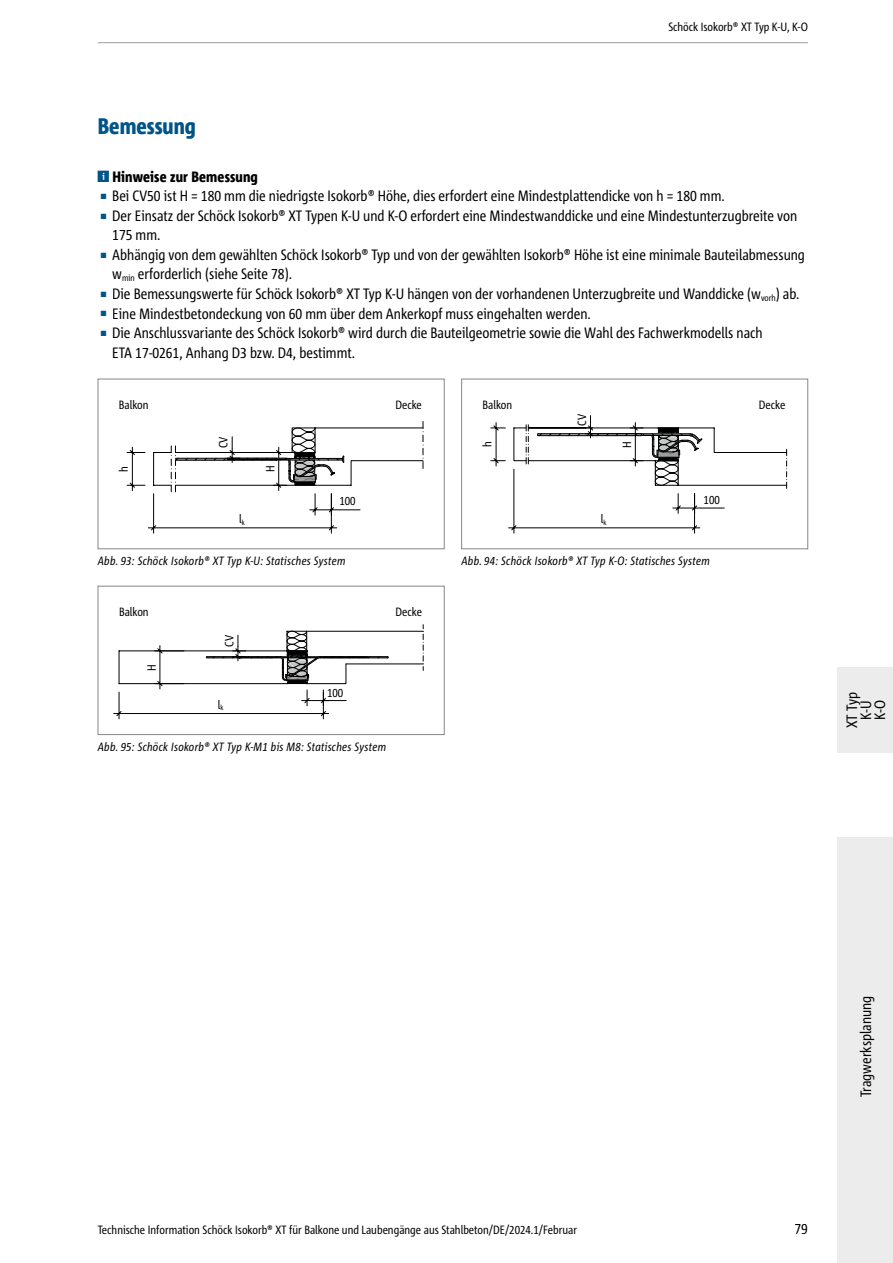
<style>
.page{position:relative;width:893px;height:1263px;background:#fff}
.page>*{position:absolute;margin:0;border:0;box-sizing:border-box;transform-origin:0 0}
.t1{font:800 condensed 22.5px "Corpid Schoeck";color:#005487}
.t2{font:condensed 15px/19.5px "Corpid Schoeck";color:#000}
.t3{font:800 condensed 15px "Corpid Schoeck";letter-spacing:.01em;color:#000}
.t4{font:condensed 12px "Corpid Schoeck";color:#000}
.t5{font:italic condensed 12px "Corpid Schoeck";letter-spacing:.02em;color:#000}
.s1{font-size:7.5px;color:#005487}
</style>
<div class="page">
<div style="left:838px;top:837px;width:55px;height:426px;background:#ececed"></div>
<div style="left:838px;top:668px;width:55px;height:85px;background:#ececed"></div>
<hr style="left:98px;top:42px;width:710px;height:1px;background:#9c9d9d">
<svg style="left:127px;top:421px;width:297px;height:113px"></svg>
<div style="left:98px;top:379px;width:346px;height:170px;border:1px solid #878786"></div>
<svg style="left:490px;top:415px;width:298px;height:119px"></svg>
<div style="left:461px;top:379px;width:347px;height:170px;border:1px solid #878786"></div>
<svg style="left:423px;top:625px;width:1px;height:45px"></svg>
<hr style="left:287px;top:631px;width:136px;height:1px;background:#000">
<hr style="left:346px;top:663px;width:77px;height:1px;background:#000">
<svg style="left:113px;top:631px;width:276px;height:88px"></svg>
<div style="left:98px;top:586px;width:346px;height:149px;border:1px solid #878786"></div>
<h1 class="t1" style="left:98px;top:112px;width:100px">Bemessung</h1>
<p class="t4" style="left:668px;top:19px;width:141px">Schöck Isokorb® XT Typ K-U, K-O</p>
<p class="t3" style="left:112px;top:167px;width:147px">Hinweise zur Bemessung</p>
<p class="t2" style="left:100px;top:186px;width:626px"><span class="s1">■</span> Bei CV50 ist H = 180 mm die niedrigste Isokorb® Höhe, dies erfordert eine Mindestplattendicke von h = 180 mm.</p>
<p class="t2" style="left:112px;top:206px;width:686px;text-indent:-12px"><span class="s1">■</span> Der Einsatz der Schöck Isokorb® XT Typen K-U und K-O erfordert eine Mindestwanddicke und eine Mindestunterzugbreite von<br>175 mm.</p>
<p class="t2" style="left:112px;top:245px;width:694px;text-indent:-12px"><span class="s1">■</span> Abhängig von dem gewählten Schöck Isokorb® Typ und von der gewählten Isokorb® Höhe ist eine minimale Bauteilabmessung w<sub>min</sub> erforderlich (siehe Seite 78).</p>
<p class="t2" style="left:100px;top:284px;width:701px"><span class="s1">■</span> Die Bemessungswerte für Schöck Isokorb® XT Typ K-U hängen von der vorhandenen Unterzugbreite und Wanddicke (w<sub>vorh</sub>) ab.</p>
<p class="t2" style="left:100px;top:303px;width:492px"><span class="s1">■</span> Eine Mindestbetondeckung von 60 mm über dem Ankerkopf muss eingehalten werden.</p>
<p class="t2" style="left:112px;top:323px;width:652px;text-indent:-12px"><span class="s1">■</span> Die Anschlussvariante des Schöck Isokorb® wird durch die Bauteilgeometrie sowie die Wahl des Fachwerkmodells nach<br>ETA 17-0261, Anhang D3 bzw. D4, bestimmt.</p>
<p class="t4" style="left:119px;top:397px;width:31px">Balkon</p>
<p class="t4" style="left:395px;top:397px;width:28px">Decke</p>
<p class="t4" style="left:216px;top:448px;width:13px;rotate:-90deg">CV</p>
<p class="t4" style="left:116px;top:472px;width:7px;rotate:-90deg">h</p>
<p class="t4" style="left:263px;top:472px;width:8px;rotate:-90deg">H</p>
<p class="t4" style="left:239px;top:511px;width:7px">l<sub>k</sub></p>
<p class="t4" style="left:339px;top:494px;width:18px">100</p>
<p class="t5" style="left:98px;top:553px;width:249px">Abb. 93: Schöck Isokorb® XT Typ K-U: Statisches System</p>
<p class="t4" style="left:119px;top:604px;width:31px">Balkon</p>
<p class="t4" style="left:395px;top:604px;width:28px">Decke</p>
<p class="t4" style="left:144px;top:671px;width:8px;rotate:-90deg">H</p>
<p class="t4" style="left:222px;top:647px;width:13px;rotate:-90deg">CV</p>
<p class="t4" style="left:218px;top:697px;width:7px">l<sub>k</sub></p>
<p class="t4" style="left:327px;top:686px;width:18px">100</p>
<p class="t5" style="left:98px;top:739px;width:290px">Abb. 95: Schöck Isokorb® XT Typ K-M1 bis M8: Statisches System</p>
<p class="t4" style="left:483px;top:397px;width:31px">Balkon</p>
<p class="t4" style="left:759px;top:397px;width:28px">Decke</p>
<p class="t4" style="left:480px;top:447px;width:7px;rotate:-90deg">h</p>
<p class="t4" style="left:574px;top:426px;width:13px;rotate:-90deg">CV</p>
<p class="t4" style="left:619px;top:448px;width:8px;rotate:-90deg">H</p>
<p class="t4" style="left:601px;top:511px;width:7px">l<sub>k</sub></p>
<p class="t4" style="left:704px;top:492px;width:18px">100</p>
<p class="t5" style="left:461px;top:553px;width:250px">Abb. 94: Schöck Isokorb® XT Typ K-O: Statisches System</p>
<p class="t2" style="left:845px;top:728px;width:37px;line-height:14.1px;text-align:center;rotate:-90deg">XT Typ<br>K-U<br>K-O</p>
<p class="t4" style="left:98px;top:1222px;width:481px">Technische Information Schöck Isokorb® XT für Balkone und Laubengänge aus Stahlbeton/DE/2024.1/Februar</p>
<p class="t2" style="left:794px;top:1219px;width:15px">79</p>
<p class="t2" style="left:856px;top:1097px;width:103px;rotate:-90deg">Tragwerksplanung</p>
</div>
